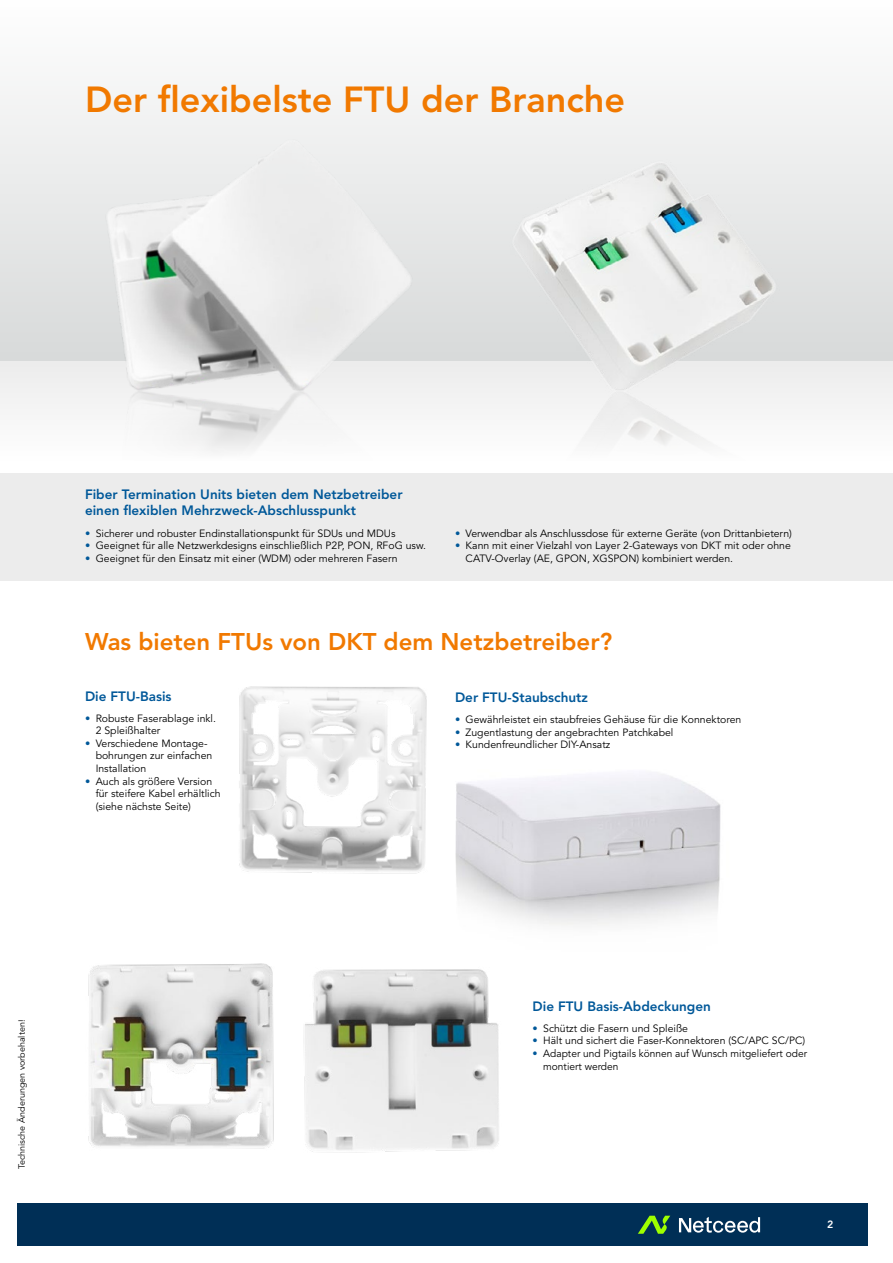
<style>
.page{position:relative;width:893px;height:1263px;background:#fff}
.page>*{position:absolute;margin:0;border:0;box-sizing:border-box;transform-origin:0 0}
.t1{font:800 36px "Avenir LT Std";color:#f17900}
.t2{font:800 24px "Avenir LT Std";color:#f17900}
.t3{font:800 13.5px/16.2px "Avenir LT Std";color:#005899}
.t4{font:10.5px/12.6px "Avenir LT Std";color:#000}
.t5{font:800 10.5px "Avenir LT Std";color:#fff}
.t6{font:9px "Avenir LT Std";color:#000}
.s1{color:#005899}
</style>
<div class="page">
<div style="left:0;top:0;width:893px;height:361px;background:linear-gradient(to bottom,#fefefe,#d8dada)"></div>
<div style="left:0;top:361px;width:893px;height:100px;background:#f8f8f8"></div>
<div style="left:17px;top:1203px;width:850px;height:43px;background:#002f56"></div>
<svg style="left:638px;top:1216px;width:32px;height:18px"></svg>
<svg style="left:679px;top:1217px;width:81px;height:15px"></svg>
<img style="left:239px;top:687px;width:188px;height:187px">
<div style="left:0;top:473px;width:893px;height:107px;background:#ececec"></div>
<img style="left:84px;top:56px;width:348px;height:305px">
<img style="left:486px;top:105px;width:323px;height:249px">
<img style="left:84px;top:323px;width:334px;height:119px">
<img style="left:486px;top:354px;width:323px;height:88px">
<img style="left:88px;top:963px;width:186px;height:186px">
<img style="left:304px;top:969px;width:195px;height:183px">
<img style="left:455px;top:773px;width:266px;height:153px">
<h1 class="t1" style="left:85px;top:78px;width:542px">Der flexibelste FTU der Branche</h1>
<p class="t3" style="left:85px;top:486px;width:319px">Fiber Termination Units bieten dem Netzbetreiber einen flexiblen Mehrzweck-Abschlusspunkt</p>
<p class="t4" style="left:85px;top:527px;width:312px"><span class="s1">•</span> Sicherer und robuster Endinstallationspunkt für SDUs und MDUs</p>
<p class="t4" style="left:85px;top:539px;width:342px"><span class="s1">•</span> Geeignet für alle Netzwerkdesigns einschließlich P2P, PON, RFoG usw.</p>
<p class="t4" style="left:85px;top:552px;width:314px"><span class="s1">•</span> Geeignet für den Einsatz mit einer (WDM) oder mehreren Fasern</p>
<p class="t4" style="left:455px;top:527px;width:338px"><span class="s1">•</span> Verwendbar als Anschlussdose für externe Geräte (von Drittanbietern)</p>
<p class="t4" style="left:466px;top:539px;width:327px;text-indent:-11px"><span class="s1">•</span> Kann mit einer Vielzahl von Layer 2-Gateways von DKT mit oder ohne<br>CATV-Overlay (AE, GPON, XGSPON) kombiniert werden.</p>
<h2 class="t2" style="left:85px;top:627px;width:529px">Was bieten FTUs von DKT dem Netzbetreiber?</h2>
<p class="t3" style="left:85px;top:688px;width:88px">Die FTU-Basis</p>
<p class="t4" style="left:96px;top:712px;width:122px;text-indent:-11px"><span class="s1">•</span> Robuste Faserablage inkl.<br>2 Spleißhalter</p>
<p class="t4" style="left:96px;top:737px;width:118px;text-indent:-11px"><span class="s1">•</span> Verschiedene Montage&shy;bohrungen zur einfachen<br>Installation</p>
<p class="t4" style="left:96px;top:775px;width:126px;text-indent:-11px"><span class="s1">•</span> Auch als größere Version für steifere Kabel erhältlich (siehe nächste Seite)</p>
<p class="t3" style="left:455px;top:689px;width:135px">Der FTU-Staubschutz</p>
<p class="t4" style="left:455px;top:713px;width:288px"><span class="s1">•</span> Gewährleistet ein staubfreies Gehäuse für die Konnektoren</p>
<p class="t4" style="left:455px;top:726px;width:220px"><span class="s1">•</span> Zugentlastung der angebrachten Patchkabel</p>
<p class="t4" style="left:455px;top:739px;width:157px"><span class="s1">•</span> Kundenfreundlicher DIY-Ansatz</p>
<p class="t6" style="left:17px;top:1169px;width:151px;rotate:-90deg">Technische Änderungen vorbehalten!</p>
<p class="t3" style="left:533px;top:998px;width:180px">Die FTU Basis-Abdeckungen</p>
<p class="t4" style="left:533px;top:1022px;width:157px"><span class="s1">•</span> Schützt die Fasern und Spleiße</p>
<p class="t4" style="left:533px;top:1035px;width:274px"><span class="s1">•</span> Hält und sichert die Faser-Konnektoren (SC/APC SC/PC)</p>
<p class="t4" style="left:543px;top:1047px;width:265px;text-indent:-11px"><span class="s1">•</span> Adapter und Pigtails können auf Wunsch mitgeliefert oder montiert werden</p>
<p class="t5" style="left:827px;top:1218px;width:8px">2</p>
</div>
